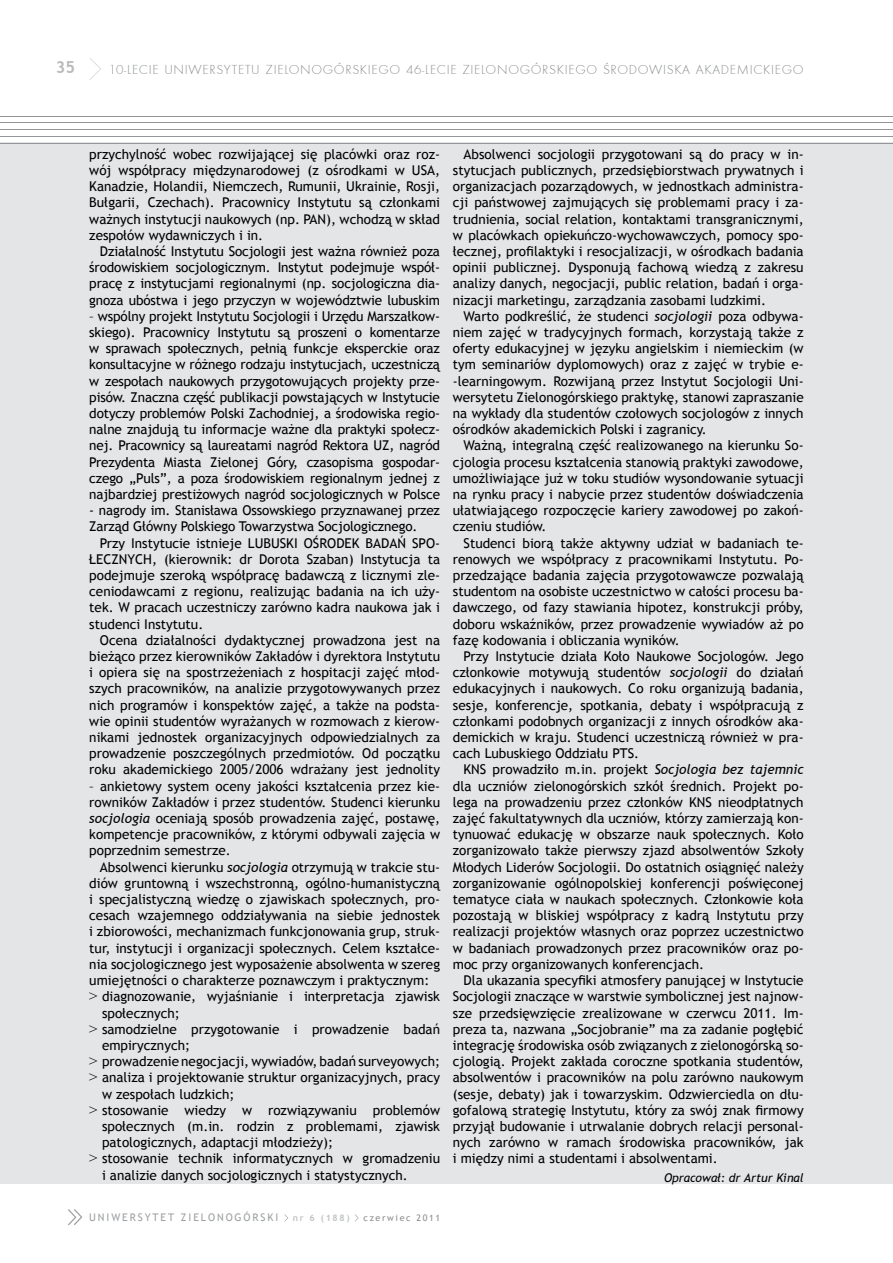
<style>
.page{position:relative;width:893px;height:1263px;background:#fff}
.page>*{position:absolute;margin:0;border:0;box-sizing:border-box;transform-origin:0 0}
.t1{font:700 16.5px "Trebuchet MS";color:#b8babc}
.t2{font:13.5px/16.2px "Trebuchet MS";color:#000;text-align:justify}
.t3{font:13.5px "Futura TEE Ligh";letter-spacing:.05em;color:#8a8c8e}
.t4{font:italic 12px "Trebuchet MS";color:#000}
.t5{font:10.5px "Trebuchet MS";letter-spacing:.18em;color:#9da0a2}
.t6{font:9px "Trebuchet MS";letter-spacing:.18em;color:#8a8c8e}
.t7{font:700 9px "Trebuchet MS";color:#c0c2c4}
.s1{font-style:italic}
.s2{font-family:"Times New Roman";font-size:15px}
</style>
<div class="page">
<svg style="left:90px;top:58px;width:11px;height:22px"></svg>
<svg style="left:68px;top:1209px;width:14px;height:16px"></svg>
<svg style="left:355px;top:1214px;width:4px;height:8px"></svg>
<div style="left:0;top:143px;width:893px;height:1041px;background:#e4e5e6"></div>
<hr style="left:0;top:116px;width:893px;height:1px;background:#939598">
<hr style="left:0;top:123px;width:893px;height:1px;background:#939598">
<hr style="left:0;top:130px;width:893px;height:1px;background:#939598">
<hr style="left:0;top:136px;width:893px;height:1px;background:#939598">
<hr style="left:0;top:143px;width:893px;height:1px;background:#939598">
<p class="t1" style="left:56px;top:57px;width:21px">35</p>
<p class="t3" style="left:109px;top:61px;width:696px">10-LECIE UNIWERSYTETU ZIELONOGÓRSKIEGO 46-LECIE ZIELONOGÓRSKIEGO ŒRODOWISKA AKADEMICKIEGO</p>
<p class="t2" style="left:89px;top:146px;width:352px">przychylność wobec rozwijającej się placówki oraz roz&shy;wój współpracy międzynarodowej (z ośrodkami w USA, Kanadzie, Holandii, Niemczech, Rumunii, Ukrainie, Rosji, Bułgarii, Czechach). Pracownicy Instytutu są członkami ważnych instytucji naukowych (np. PAN), wchodzą w skład zespołów wydawniczych i in.</p>
<p class="t2" style="left:89px;top:243px;width:352px;text-indent:11px">Działalność Instytutu Socjologii jest ważna również poza środowiskiem socjologicznym. Instytut podejmuje współ&shy;pracę z instytucjami regionalnymi (np. socjologiczna dia&shy;gnoza ubóstwa i jego przyczyn w województwie lubuskim</p>
<p class="t2" style="left:89px;top:308px;width:352px">– wspólny projekt Instytutu Socjologii i Urzędu Marszałkow&shy;skiego). Pracownicy Instytutu są proszeni o komentarze w sprawach społecznych, pełnią funkcje eksperckie oraz konsultacyjne w różnego rodzaju instytucjach, uczestniczą w zespołach naukowych przygotowujących projekty prze&shy;pisów. Znaczna część publikacji powstających w Instytucie dotyczy problemów Polski Zachodniej, a środowiska regio&shy;nalne znajdują tu informacje ważne dla praktyki społecz&shy;nej. Pracownicy są laureatami nagród Rektora UZ, nagród Prezydenta Miasta Zielonej Góry, czasopisma gospodar&shy;czego „Puls”, a poza środowiskiem regionalnym jednej z najbardziej prestiżowych nagród socjologicznych w Polsce</p>
<p class="t2" style="left:89px;top:502px;width:352px">- nagrody im. Stanisława Ossowskiego przyznawanej przez<br>Zarząd Główny Polskiego Towarzystwa Socjologicznego.</p>
<p class="t2" style="left:89px;top:535px;width:352px;text-indent:11px">Przy Instytucie istnieje LUBUSKI OŚRODEK BADAŃ SPO-ŁECZNYCH, (kierownik: dr Dorota Szaban) Instytucja ta podejmuje szeroką współpracę badawczą z licznymi zle&shy;ceniodawcami z regionu, realizując badania na ich uży&shy;tek. W pracach uczestniczy zarówno kadra naukowa jak i studenci Instytutu.</p>
<p class="t2" style="left:89px;top:632px;width:352px;text-indent:11px">Ocena działalności dydaktycznej prowadzona jest na bieżąco przez kierowników Zakładów i dyrektora Instytutu i opiera się na spostrzeżeniach z hospitacji zajęć młod&shy;szych pracowników, na analizie przygotowywanych przez nich programów i konspektów zajęć, a także na podsta&shy;wie opinii studentów wyrażanych w rozmowach z kierow&shy;nikami jednostek organizacyjnych odpowiedzialnych za prowadzenie poszczególnych przedmiotów. Od początku roku akademickiego 2005/2006 wdrażany jest jednolity</p>
<p class="t2" style="left:89px;top:778px;width:352px">– ankietowy system oceny jakości kształcenia przez kie&shy;rowników Zakładów i przez studentów. Studenci kierunku <span class="s1">socjologia</span> oceniają sposób prowadzenia zajęć, postawę, kompetencje pracowników, z którymi odbywali zajęcia w poprzednim semestrze.</p>
<p class="t2" style="left:100px;top:859px;width:342px">Absolwenci kierunku <span class="s1">socjologia</span> otrzymują w trakcie stu-</p>
<p class="t2" style="left:89px;top:875px;width:352px">diów gruntowną i wszechstronną, ogólno-humanistyczną</p>
<p class="t2" style="left:89px;top:891px;width:352px">i specjalistyczną wiedzę o zjawiskach społecznych, pro-</p>
<p class="t2" style="left:89px;top:907px;width:352px">cesach wzajemnego oddziaływania na siebie jednostek</p>
<p class="t2" style="left:89px;top:924px;width:352px">i zbiorowości, mechanizmach funkcjonowania grup, struk-</p>
<p class="t2" style="left:89px;top:940px;width:352px">tur, instytucji i organizacji społecznych. Celem kształce-</p>
<p class="t2" style="left:89px;top:956px;width:352px">nia socjologicznego jest wyposażenie absolwenta w szereg</p>
<p class="t2" style="left:89px;top:972px;width:342px">umiejętności o charakterze poznawczym i praktycznym:</p>
<p class="t2" style="left:89px;top:988px;width:352px"><span class="s2">&gt;</span> diagnozowanie, wyjaśnianie i interpretacja zjawisk</p>
<p class="t2" style="left:102px;top:1005px;width:79px">społecznych;</p>
<p class="t2" style="left:89px;top:1021px;width:352px"><span class="s2">&gt;</span> samodzielne przygotowanie i prowadzenie badań</p>
<p class="t2" style="left:102px;top:1037px;width:89px">empirycznych;</p>
<p class="t2" style="left:89px;top:1053px;width:352px"><span class="s2">&gt;</span> prowadzenie negocjacji, wywiadów, badań surveyowych;</p>
<p class="t2" style="left:89px;top:1069px;width:352px"><span class="s2">&gt;</span> analiza i projektowanie struktur organizacyjnych, pracy</p>
<p class="t2" style="left:102px;top:1086px;width:134px">w zespołach ludzkich;</p>
<p class="t2" style="left:89px;top:1102px;width:352px"><span class="s2">&gt;</span> stosowanie wiedzy w rozwiązywaniu problemów</p>
<p class="t2" style="left:102px;top:1118px;width:340px">społecznych (m.in. rodzin z problemami, zjawisk</p>
<p class="t2" style="left:102px;top:1134px;width:233px">patologicznych, adaptacji młodzieży);</p>
<p class="t2" style="left:89px;top:1150px;width:352px"><span class="s2">&gt;</span> stosowanie technik informatycznych w gromadzeniu</p>
<p class="t2" style="left:102px;top:1167px;width:307px">i analizie danych socjologicznych i statystycznych.</p>
<p class="t5" style="left:89px;top:1211px;width:191px">UNIWERSYTET ZIELONOGÓRSKI</p>
<p class="t7" style="left:293px;top:1212px;width:58px">nr 6 (188)</p>
<p class="t6" style="left:364px;top:1212px;width:78px">czerwiec 2011</p>
<p class="t2" style="left:453px;top:146px;width:352px;text-indent:11px">Absolwenci socjologii przygotowani są do pracy w in&shy;stytucjach publicznych, przedsiębiorstwach prywatnych i organizacjach pozarządowych, w jednostkach administra&shy;cji państwowej zajmujących się problemami pracy i za&shy;trudnienia, social relation, kontaktami transgranicznymi, w placówkach opiekuńczo-wychowawczych, pomocy spo&shy;łecznej, profilaktyki i resocjalizacji, w ośrodkach badania opinii publicznej. Dysponują fachową wiedzą z zakresu analizy danych, negocjacji, public relation, badań i orga&shy;nizacji marketingu, zarządzania zasobami ludzkimi.</p>
<p class="t2" style="left:453px;top:308px;width:352px;text-indent:11px">Warto podkreślić, że studenci <span class="s1">socjologii</span> poza odbywa&shy;niem zajęć w tradycyjnych formach, korzystają także z oferty edukacyjnej w języku angielskim i niemieckim (w tym seminariów dyplomowych) oraz z zajęć w trybie e--learningowym. Rozwijaną przez Instytut Socjologii Uni&shy;wersytetu Zielonogórskiego praktykę, stanowi zapraszanie na wykłady dla studentów czołowych socjologów z innych ośrodków akademickich Polski i zagranicy.</p>
<p class="t2" style="left:453px;top:438px;width:352px;text-indent:11px">Ważną, integralną część realizowanego na kierunku So&shy;cjologia procesu kształcenia stanowią praktyki zawodowe, umożliwiające już w toku studiów wysondowanie sytuacji na rynku pracy i nabycie przez studentów doświadczenia ułatwiającego rozpoczęcie kariery zawodowej po zakoń&shy;czeniu studiów.</p>
<p class="t2" style="left:453px;top:535px;width:352px;text-indent:11px">Studenci biorą także aktywny udział w badaniach te&shy;renowych we współpracy z pracownikami Instytutu. Po&shy;przedzające badania zajęcia przygotowawcze pozwalają studentom na osobiste uczestnictwo w całości procesu ba&shy;dawczego, od fazy stawiania hipotez, konstrukcji próby, doboru wskaźników, przez prowadzenie wywiadów aż po fazę kodowania i obliczania wyników.</p>
<p class="t2" style="left:453px;top:648px;width:352px;text-indent:11px">Przy Instytucie działa Koło Naukowe Socjologów. Jego członkowie motywują studentów <span class="s1">socjologii</span> do działań edukacyjnych i naukowych. Co roku organizują badania, sesje, konferencje, spotkania, debaty i współpracują z członkami podobnych organizacji z innych ośrodków aka&shy;demickich w kraju. Studenci uczestniczą również w pra&shy;cach Lubuskiego Oddziału PTS.</p>
<p class="t2" style="left:453px;top:762px;width:352px;text-indent:11px">KNS prowadziło m.in. projekt <span class="s1">Socjologia bez tajemnic </span>dla uczniów zielonogórskich szkół średnich. Projekt po&shy;lega na prowadzeniu przez członków KNS nieodpłatnych zajęć fakultatywnych dla uczniów, którzy zamierzają kon&shy;tynuować edukację w obszarze nauk społecznych. Koło zorganizowało także pierwszy zjazd absolwentów Szkoły Młodych Liderów Socjologii. Do ostatnich osiągnięć należy zorganizowanie ogólnopolskiej konferencji poświęconej tematyce ciała w naukach społecznych. Członkowie koła pozostają w bliskiej współpracy z kadrą Instytutu przy realizacji projektów własnych oraz poprzez uczestnictwo w badaniach prowadzonych przez pracowników oraz po&shy;moc przy organizowanych konferencjach.</p>
<p class="t2" style="left:453px;top:972px;width:352px;text-indent:11px">Dla ukazania specyfiki atmosfery panującej w Instytucie Socjologii znaczące w warstwie symbolicznej jest najnow&shy;sze przedsięwzięcie zrealizowane w czerwcu 2011. Im&shy;preza ta, nazwana „Socjobranie” ma za zadanie pogłębić integrację środowiska osób związanych z zielonogórską so&shy;cjologią. Projekt zakłada coroczne spotkania studentów, absolwentów i pracowników na polu zarówno naukowym (sesje, debaty) jak i towarzyskim. Odzwierciedla on dłu&shy;gofalową strategię Instytutu, który za swój znak firmowy przyjął budowanie i utrwalanie dobrych relacji personal&shy;nych zarówno w ramach środowiska pracowników, jak i między nimi a studentami i absolwentami.</p>
<p class="t4" style="left:664px;top:1170px;width:141px">Opracował: dr Artur Kinal</p>
</div>
